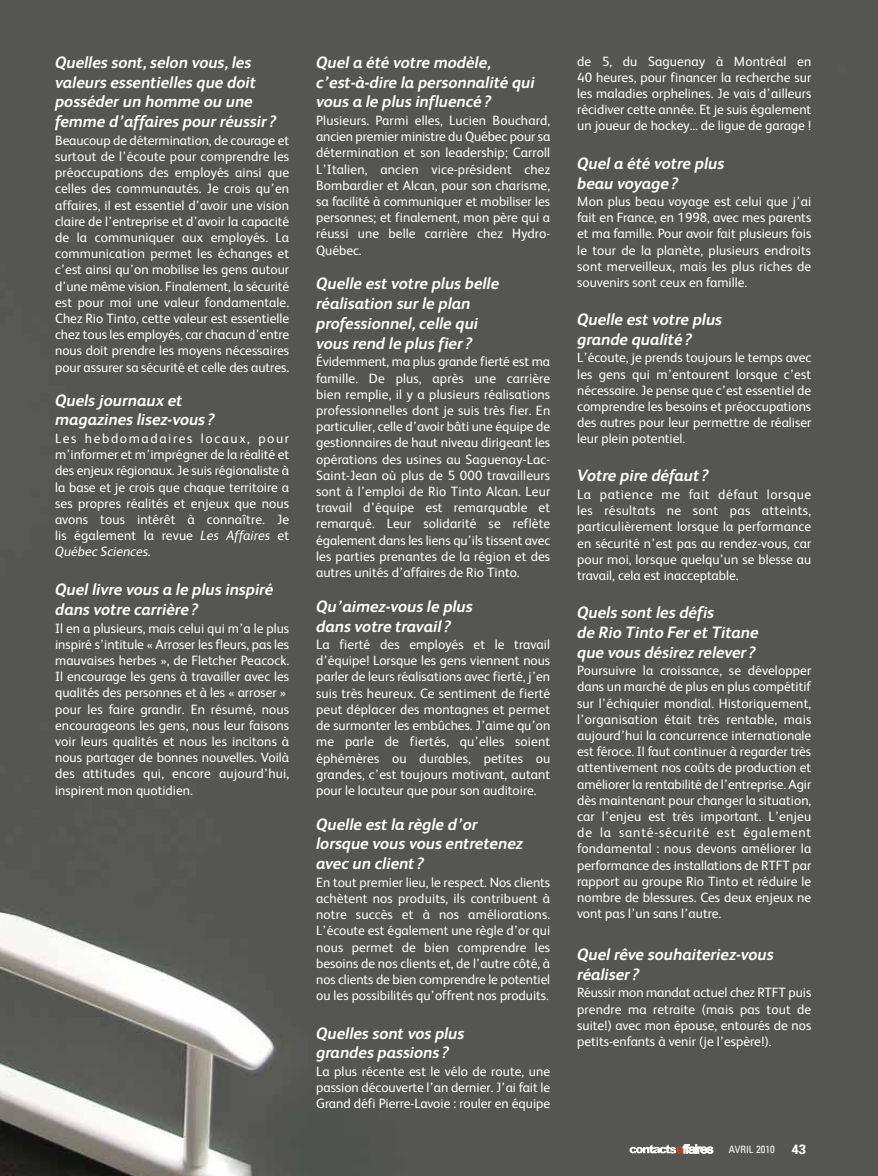
<style>
.page{position:relative;width:878px;height:1176px;background:#fff}
.page>*{position:absolute;margin:0;border:0;box-sizing:border-box;transform-origin:0 0}
.t1{font:italic 700 16.5px/19.8px "FS Albert";color:#fff}
.t2{font:13.5px/16.2px "FS Albert";color:#fff;text-align:justify}
.t3{font:condensed 10.2px "Univers";color:#fff}
.s1{font-style:italic}
.s2{font-size:10.5px}
.s3{font-weight:700;font-stretch:normal;font-size:13.5px}
</style>
<div class="page">
<div style="left:0;top:0;width:878px;height:1175px;background:#555651"></div>
<svg style="left:629px;top:1144px;width:84px;height:9px"></svg>
<p class="t1" style="left:55px;top:53px;width:223px">Quelles sont, selon vous, les valeurs essentielles que doit posséder un homme ou une femme d’affaires pour réussir ?</p>
<p class="t2" style="left:55px;top:134px;width:236px">Beaucoup de détermination, de courage et surtout de l’écoute pour comprendre les préoccupations des employés ainsi que celles des communautés. Je crois qu’en affaires, il est essentiel d’avoir une vision claire de l’entreprise et d’avoir la capacité de la communiquer aux employés. La communication permet les échanges et c’est ainsi qu’on mobilise les gens autour d’une même vision. Finalement, la sécurité est pour moi une valeur fondamentale.<br>Chez Rio Tinto, cette valeur est essentielle chez tous les employés, car chacun d’entre nous doit prendre les moyens nécessaires pour assurer sa sécurité et celle des autres.</p>
<p class="t1" style="left:55px;top:391px;width:161px">Quels journaux et magazines lisez-vous ?</p>
<p class="t2" style="left:55px;top:432px;width:236px">Les hebdomadaires locaux, pour m’informer et m’imprégner de la réalité et des enjeux régionaux. Je suis régionaliste à la base et je crois que chaque territoire a ses propres réalités et enjeux que nous avons tous intérêt à connaître. Je lis également la revue <span class="s1">Les Affaires</span> et <span class="s1">Québec Sciences</span>.</p>
<p class="t1" style="left:55px;top:580px;width:220px">Quel livre vous a le plus inspiré dans votre carrière ?</p>
<p class="t2" style="left:55px;top:621px;width:236px;text-align:left">Il en a plusieurs, mais celui qui m’a le plus inspiré s’intitule « Arroser les fleurs, pas les mauvaises herbes », de Fletcher Peacock.<br>Il encourage les gens à travailler avec les qualités des personnes et à les « arroser » pour les faire grandir. En résumé, nous encourageons les gens, nous leur faisons voir leurs qualités et nous les incitons à nous partager de bonnes nouvelles. Voilà des attitudes qui, encore aujourd’hui, inspirent mon quotidien.</p>
<p class="t1" style="left:316px;top:53px;width:220px">Quel a été votre modèle, c’est-à-dire la personnalité qui vous a le plus influencé ?</p>
<p class="t2" style="left:316px;top:114px;width:236px">Plusieurs. Parmi elles, Lucien Bouchard, ancien premier ministre du Québec pour sa détermination et son leadership; Carroll L’Italien, ancien vice-président chez Bombardier et Alcan, pour son charisme, sa facilité à communiquer et mobiliser les personnes; et finalement, mon père qui a réussi une belle carrière chez Hydro-Québec.</p>
<p class="t1" style="left:316px;top:275px;width:184px">Quelle est votre plus belle réalisation sur le plan professionnel, celle qui vous rend le plus fier ?</p>
<p class="t2" style="left:316px;top:355px;width:236px">Évidemment, ma plus grande fierté est ma famille. De plus, après une carrière bien remplie, il y a plusieurs réalisations professionnelles dont je suis très fier. En particulier, celle d’avoir bâti une équipe de gestionnaires de haut niveau dirigeant les opérations des usines au Saguenay-Lac-Saint-Jean où plus de 5 000 travailleurs sont à l’emploi de Rio Tinto Alcan. Leur travail d’équipe est remarquable et remarqué. Leur solidarité se reflète également dans les liens qu’ils tissent avec les parties prenantes de la région et des autres unités d’affaires de Rio Tinto.</p>
<p class="t1" style="left:316px;top:597px;width:158px">Qu’aimez-vous le plus dans votre travail ?</p>
<p class="t2" style="left:316px;top:638px;width:236px">La fierté des employés et le travail d’équipe! Lorsque les gens viennent nous parler de leurs réalisations avec fierté, j’en suis très heureux. Ce sen timent de fierté peut déplacer des montagnes et permet de surmonter les embûches. J’aime qu’on me parle de fiertés, qu’elles soient éphémères ou durables, petites ou grandes, c’est toujours motivant, autant pour le locuteur que pour son auditoire.</p>
<p class="t1" style="left:316px;top:815px;width:208px">Quelle est la règle d’or lorsque vous vous entretenez avec un client ?</p>
<p class="t2" style="left:316px;top:875px;width:236px">En tout premier lieu, le respect. Nos clients achètent nos produits, ils contribuent à notre succès et à nos améliorations.<br>L’écoute est également une règle d’or qui nous permet de bien comprendre les besoins de nos clients et, de l’autre côté, à nos clients de bien comprendre le potentiel ou les possibilités qu’offrent nos produits.</p>
<p class="t1" style="left:316px;top:1023px;width:150px">Quelles sont vos plus grandes passions ?</p>
<p class="t2" style="left:316px;top:1064px;width:236px">La plus récente est le vélo de route, une passion découverte l’an dernier. J’ai fait le Grand défi Pierre-Lavoie : rouler en équipe</p>
<p class="t2" style="left:577px;top:54px;width:236px">de 5, du Saguenay à Montréal en 40 heures, pour financer la recherche sur les maladies orphelines. Je vais d’ailleurs récidiver cette année. Et je suis également un joueur de hockey... de ligue de garage !</p>
<p class="t1" style="left:577px;top:154px;width:148px">Quel a été votre plus beau voyage ?</p>
<p class="t2" style="left:577px;top:195px;width:236px">Mon plus beau voyage est celui que j’ai fait en France, en 1998, avec mes parents et ma famille. Pour avoir fait plusieurs fois le tour de la planète, plusieurs endroits sont merveilleux, mais les plus riches de souvenirs sont ceux en famille.</p>
<p class="t1" style="left:577px;top:310px;width:146px">Quelle est votre plus grande qualité ?</p>
<p class="t2" style="left:577px;top:351px;width:236px">L’écoute, je prends toujours le temps avec les gens qui m’entourent lorsque c’est nécessaire. Je pense que c’est essentiel de comprendre les besoins et préoccupations des autres pour leur permettre de réaliser leur plein potentiel.</p>
<p class="t1" style="left:577px;top:467px;width:133px">Votre pire défaut ?</p>
<p class="t2" style="left:577px;top:488px;width:236px">La patience me fait défaut lorsque les résultats ne sont pas atteints, particulièrement lorsque la performance en sécurité n’est pas au rendez-vous, car pour moi, lorsque quelqu’un se blesse au travail, cela est inacceptable.</p>
<p class="t1" style="left:577px;top:603px;width:183px">Quels sont les défis<br>de Rio Tinto Fer et Titane que vous désirez relever ?</p>
<p class="t2" style="left:577px;top:664px;width:236px">Poursuivre la croissance, se développer dans un marché de plus en plus compétitif sur l’échiquier mondial. Historiquement, l’organisation était très rentable, mais aujourd’hui la concurrence internationale est féroce. Il faut continuer à regarder très attentivement nos coûts de production et améliorer la rentabilité de l’entreprise. Agir dès maintenant pour changer la situation, car l’enjeu est très important. L’enjeu de la santé-sécurité est également fondamental : nous devons améliorer la performance des installations de RTFT par rapport au groupe Rio Tinto et réduire le nombre de blessures. Ces deux enjeux ne vont pas l’un sans l’autre.</p>
<p class="t1" style="left:577px;top:945px;width:198px">Quel rêve souhaiteriez-vous réaliser ?</p>
<p class="t2" style="left:577px;top:986px;width:236px">Réussir mon mandat actuel chez RTFT puis prendre ma retraite (mais pas tout de suite!) avec mon épouse, entourés de nos petits-enfants à venir (je l’espère!).</p>
<p class="t3" style="left:729px;top:1145px;width:79px">AVRIL <span class="s2">2010</span> <span class="s3">43</span></p>
</div>
